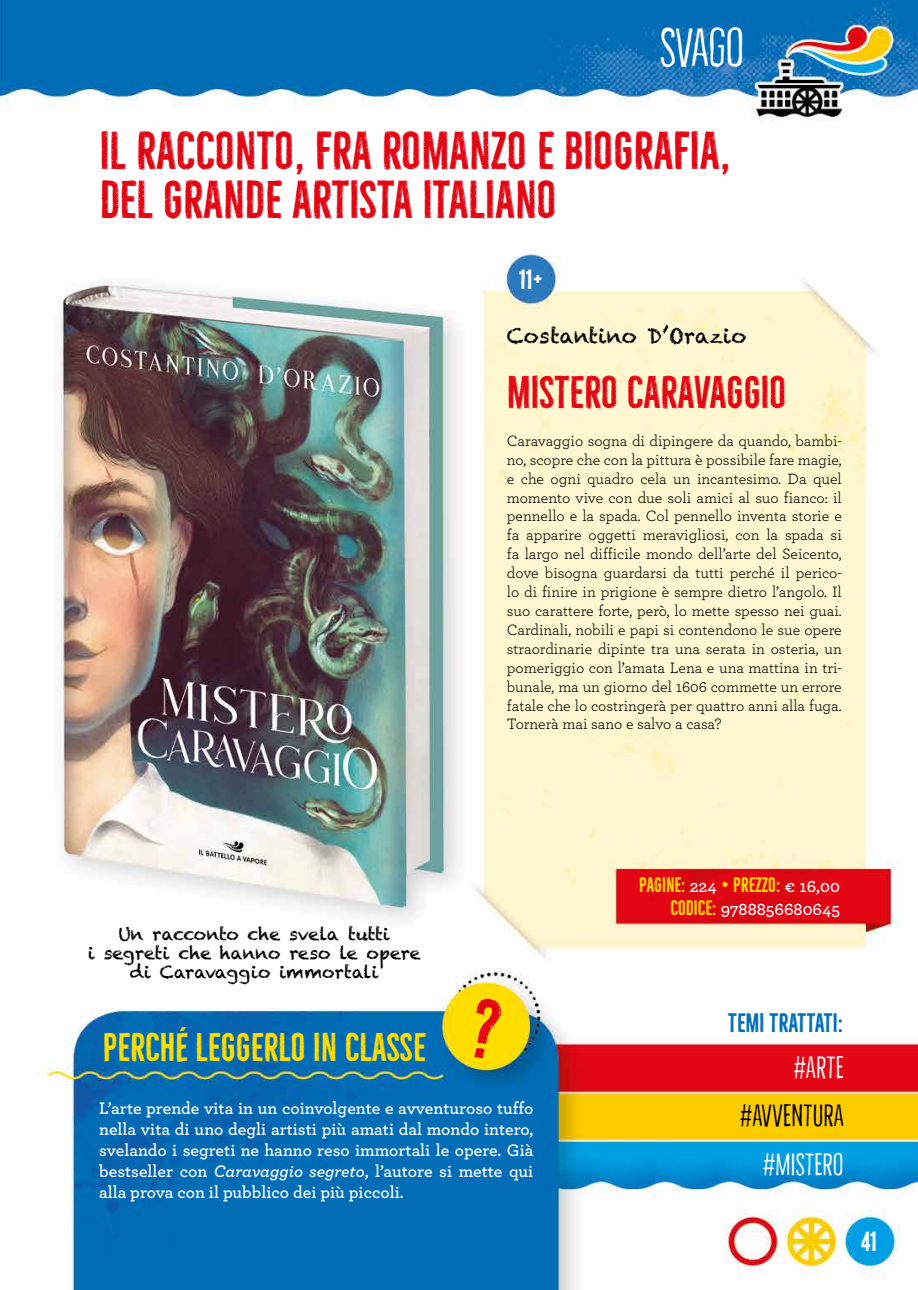
<style>
.page{position:relative;width:918px;height:1290px;background:#fff}
.page>*{position:absolute;margin:0;border:0;box-sizing:border-box;transform-origin:0 0}
.t1{font:49px/49px "Bellfort Draw";color:#e30613}
.t2{font:100 49px "Bellfort Draw Rough";color:#fff}
.t3{font:42px "Bellfort Draw";color:#e30613}
.t4{font:36.75px "Bellfort Draw";color:#fd0}
.t5{font:100 28px "Bellfort Draw Rough";letter-spacing:.01em;color:#fff}
.t6{font:100 28px "Bellfort Draw Rough";letter-spacing:.01em;color:#000}
.t7{font:25.55px "Bellfort Draw";color:#fff}
.t8{font:24.5px "Bellfort Draw";color:#006eb7}
.t9{font:21px "Chalkduster";color:#000}
.t10{font:19.25px "Bellfort Draw";color:#fd0}
.t11{font:600 17.5px/21px "Archer";color:#fff;text-align:justify}
.t12{font:17.5px/19.2px "Chalkduster";color:#000;text-align:center}
.t13{font:15.75px/18.9px "Archer";color:#000;text-align:justify}
.s1{font-style:italic}
.s2{font-family:"Archer";font-weight:600;font-size:17.5px;color:#fff}
.s3{font-family:"Bellfort Draw";font-weight:400;font-size:19.25px;color:#fd0}
</style>
<div class="page">
<img style="left:0;top:0;width:918px;height:1290px">
<div style="left:468px;top:997px;width:35px;height:63px;background:#ffde00"></div>
<h1 class="t2" style="left:660px;top:18px;width:86px">SVAGO</h1>
<h1 class="t1" style="left:99px;top:127px;width:633px">IL RACCONTO, FRA ROMANZO E BIOGRAFIA,<br>DEL GRANDE ARTISTA ITALIANO</h1>
<h3 class="t7" style="left:519px;top:264px;width:25px">11+</h3>
<h3 class="t9" style="left:507px;top:323px;width:241px">Costantino D’Orazio</h3>
<h2 class="t3" style="left:507px;top:367px;width:281px">MISTERO CARAVAGGIO</h2>
<p class="t13" style="left:507px;top:430px;width:336px">Caravaggio sogna di dipingere da quando, bambi&shy;no, scopre che con la pittura è possibile fare magie, e che ogni quadro cela un incantesimo. Da quel momento vive con due soli amici al suo fianco: il pennello e la spada. Col pennello inventa storie e fa apparire oggetti meravigliosi, con la spada si fa largo nel difficile mondo dell’arte del Seicento, dove bisogna guardarsi da tutti perché il perico&shy;lo di finire in prigione è sempre dietro l’angolo. Il suo carattere forte, però, lo mette spesso nei guai.<br>Cardinali, nobili e papi si contendono le sue opere straordinarie dipinte tra una serata in osteria, un pomeriggio con l’amata Lena e una mattina in tri&shy;bunale, ma un giorno del 1606 commette un errore fatale che lo costringerà per quattro anni alla fuga.<br>Tornerà mai sano e salvo a casa?</p>
<p class="t12" style="left:88px;top:924px;width:334px">Un racconto che svela tutti<br>i segreti che hanno reso le opere di Caravaggio immortali</p>
<h3 class="t4" style="left:103px;top:1025px;width:324px">PERCHÉ LEGGERLO IN CLASSE</h3>
<p class="t11" style="left:99px;top:1097px;width:436px">L’arte prende vita in un coinvolgente e avventuroso tuffo nella vita di uno degli artisti più amati dal mondo intero, svelando i segreti ne hanno reso immortali le opere. Già bestseller con <span class="s1">Caravaggio segreto</span>, l’autore si mette qui alla prova con il pubblico dei più piccoli.</p>
<p class="t10" style="left:639px;top:873px;width:202px">PAGINE: <span class="s2">224</span> • PREZZO: <span class="s2">€ 16,00</span></p>
<p class="t11" style="left:670px;top:898px;width:171px"><span class="s3">CODICE:</span> 9788856680645</p>
<h3 class="t8" style="left:728px;top:1008px;width:117px">TEMI TRATTATI:</h3>
<h3 class="t5" style="left:793px;top:1051px;width:52px">#ARTE</h3>
<h3 class="t6" style="left:740px;top:1099px;width:105px">#AVVENTURA</h3>
<h3 class="t5" style="left:763px;top:1147px;width:82px">#MISTERO</h3>
<h3 class="t7" style="left:861px;top:1225px;width:17px">41</h3>
</div>
